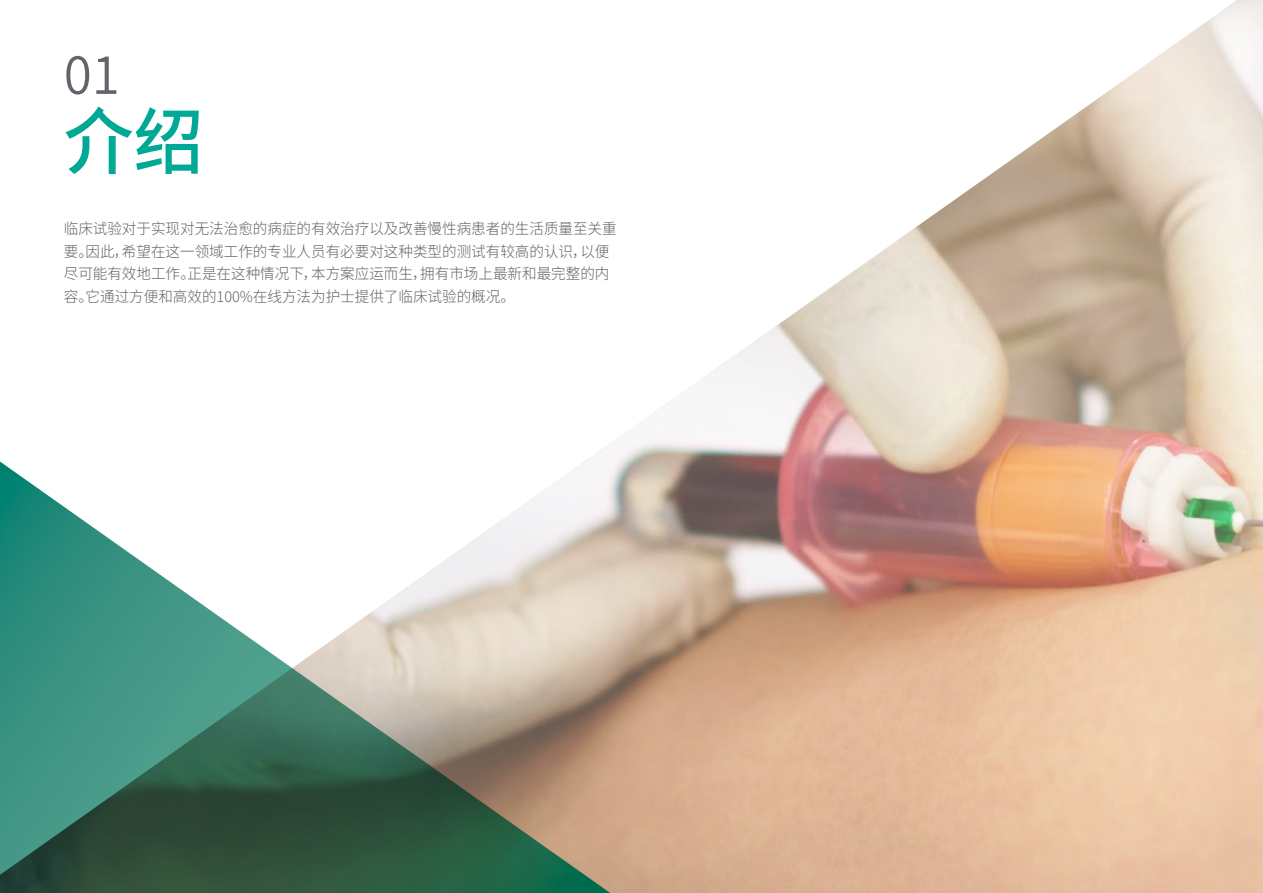
<style>
.page{position:relative;width:1263px;height:893px;background:#fff}
.page>*{position:absolute;margin:0;border:0;box-sizing:border-box;transform-origin:0 0}
.t1{font:500 72px "Source Han Sans CN";color:#00a996}
.t2{font:52.5px "Source Han Sans CN";color:#61646a}
.t3{font:300 15px/22.5px "Source Han Sans CN";color:#61646a}
</style>
<div class="page">
<img style="left:607px;top:0;width:656px;height:893px">
<svg style="left:0;top:446px;width:640px;height:447px"></svg>
<h2 class="t2" style="left:64px;top:45px;width:57px">01</h2>
<h1 class="t1" style="left:64px;top:101px;width:141px">介绍</h1>
<p class="t3" style="left:64px;top:218px;width:554px">临床试验对于实现对无法治愈的病症的有效治疗以及改善慢性病患者的生活质量至关重要。因此，希望在这一领域工作的专业人员有必要对这种类型的测试有较高的认识，以便尽可能有效地工作。正是在这种情况下，本方案应运而生，拥有市场上最新和最完整的内容。它通过方便和高效的100%在线方法为护士提供了临床试验的概况。</p>
</div>
